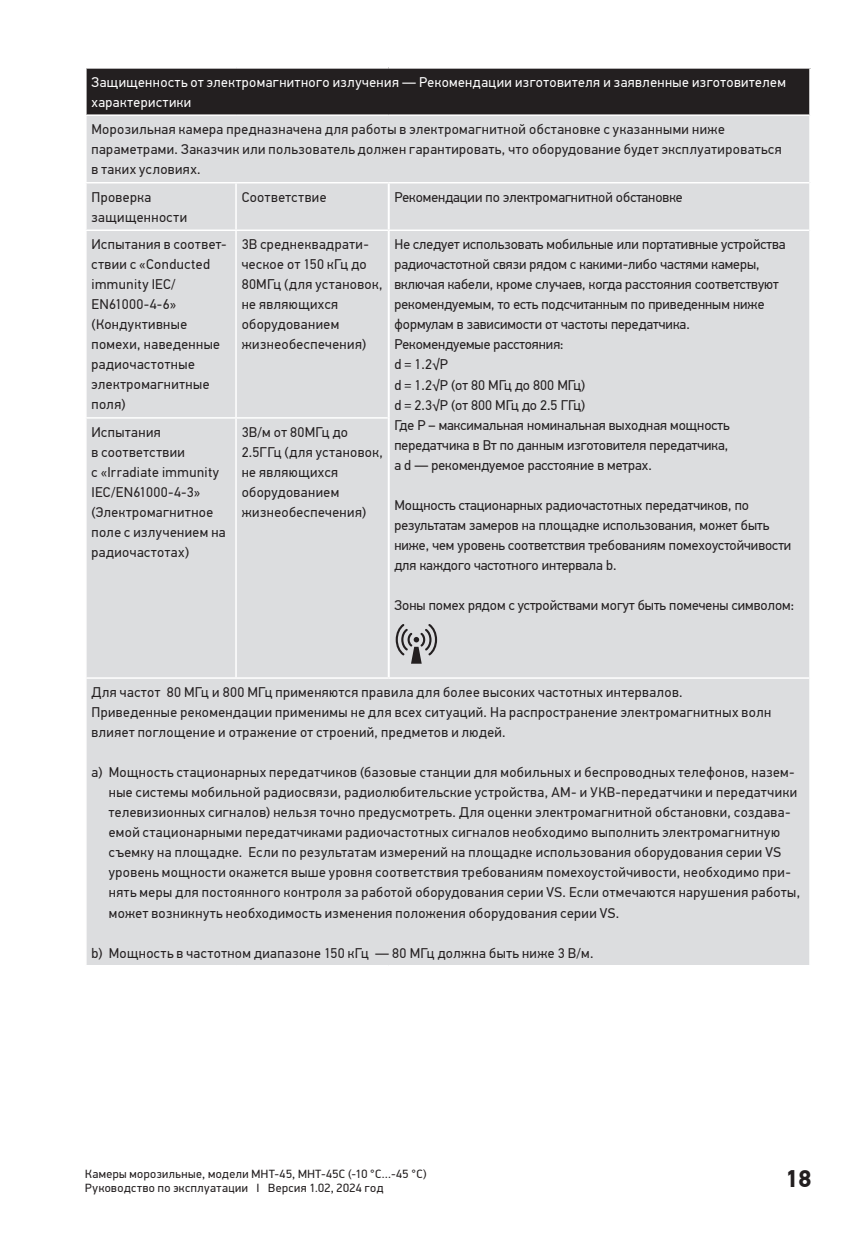
<style>
.page{position:relative;width:868px;height:1248px;background:#fff}
.page>*{position:absolute;margin:0;border:0;box-sizing:border-box;transform-origin:0 0}
.t1{font:700 24px "PF Din Text Pro";color:#231f20}
.t2{font:14px/20px "PF Din Text Pro";letter-spacing:.025em;color:#231f20}
.t3{font:14px/20px "PF Din Text Pro";color:#231f20}
.t4{font:14px/20px "PF Din Text Pro";letter-spacing:.03em;color:#fff}
.t5{font:12px/14px "PF Din Display Pro";letter-spacing:.035em;color:#231f20}
</style>
<div class="page">
<div style="left:86px;top:68px;width:724px;height:47px;background:#231f20"></div>
<div style="left:86px;top:115px;width:724px;height:68px;background:#dcdddf"></div>
<div style="left:87px;top:183px;width:722px;height:781px;background:#dcdddf"></div>
<hr style="left:85px;top:67px;width:151px;height:2px;background:#fff">
<hr style="left:236px;top:67px;width:152px;height:2px;background:#fff">
<hr style="left:388px;top:67px;width:423px;height:2px;background:#fff">
<hr style="left:809px;top:69px;width:2px;height:46px;background:#fff">
<hr style="left:809px;top:115px;width:2px;height:68px;background:#fff">
<hr style="left:387px;top:183px;width:2px;height:46px;background:#fff">
<hr style="left:387px;top:231px;width:2px;height:187px;background:#fff">
<hr style="left:387px;top:418px;width:2px;height:259px;background:#fff">
<hr style="left:85px;top:69px;width:2px;height:45px;background:#fff">
<hr style="left:85px;top:114px;width:151px;height:2px;background:#fff">
<hr style="left:85px;top:116px;width:2px;height:66px;background:#fff">
<hr style="left:236px;top:114px;width:152px;height:2px;background:#fff">
<hr style="left:388px;top:114px;width:421px;height:2px;background:#fff">
<hr style="left:85px;top:182px;width:151px;height:1px;background:#fff">
<hr style="left:236px;top:182px;width:152px;height:1px;background:#fff">
<hr style="left:235px;top:183px;width:2px;height:46px;background:#fff">
<hr style="left:388px;top:182px;width:421px;height:1px;background:#fff">
<hr style="left:85px;top:229px;width:151px;height:2px;background:#fff">
<hr style="left:236px;top:229px;width:152px;height:2px;background:#fff">
<hr style="left:235px;top:231px;width:2px;height:186px;background:#fff">
<hr style="left:388px;top:229px;width:421px;height:2px;background:#fff">
<hr style="left:85px;top:417px;width:151px;height:1px;background:#fff">
<hr style="left:236px;top:417px;width:151px;height:1px;background:#fff">
<hr style="left:235px;top:418px;width:2px;height:259px;background:#fff">
<hr style="left:85px;top:677px;width:151px;height:1px;background:#fff">
<hr style="left:236px;top:677px;width:152px;height:1px;background:#fff">
<hr style="left:388px;top:677px;width:421px;height:1px;background:#fff">
<svg style="left:395px;top:623px;width:42px;height:40px;background:#a9a9aa"></svg>
<p class="t4" style="left:91px;top:72px;width:695px">Защищенность от электромагнитного излучения — Рекомендации изготовителя и заявленные изготовителем характеристики</p>
<p class="t2" style="left:91px;top:119px;width:691px">Морозильная камера предназначена для работы в электромагнитной обстановке с указанными ниже параметрами. Заказчик или пользователь должен гарантировать, что оборудование будет эксплуатироваться в таких условиях.</p>
<p class="t2" style="left:91px;top:187px;width:97px">Проверка защищенности</p>
<p class="t2" style="left:242px;top:187px;width:86px">Соответствие</p>
<p class="t3" style="left:394px;top:187px;width:290px">Рекомендации по электромагнитной обстановке</p>
<p class="t2" style="left:91px;top:234px;width:137px">Испытания в соответ&shy;ствии с «Conducted immunity IEC/<br>EN61000-4-6» (Кондуктивные помехи, наведенные радиочастотные электромагнитные поля)</p>
<p class="t2" style="left:242px;top:235px;width:142px">3В среднеквадрати&shy;ческое от 150 кГц до<br>80МГц (для установок, не являющихся оборудованием жизнеобеспечения)</p>
<p class="t3" style="left:394px;top:235px;width:392px">Не следует использовать мобильные или портативные устройства радиочастотной связи рядом с какими-либо частями камеры, включая кабели, кроме случаев, когда расстояния соответствуют рекомендуемым, то есть подсчитанным по приведенным ниже формулам в зависимости от частоты передатчика.<br>Рекомендуемые расстояния:<br>d = 1.2√P<br>d = 1.2√P (от 80 МГц до 800 МГц)<br>d = 2.3√P (от 800 МГц до 2.5 ГГц)<br>Где P – максимальная номинальная выходная мощность передатчика в Вт по данным изготовителя передатчика,<br>а d — рекомендуемое расстояние в метрах.</p>
<p class="t3" style="left:394px;top:495px;width:398px">Мощность стационарных радиочастотных передатчиков, по результатам замеров на площадке использования, может быть ниже, чем уровень соответствия требованиям помехоустойчивости для каждого частотного интервала b.</p>
<p class="t3" style="left:394px;top:595px;width:401px">Зоны помех рядом с устройствами могут быть помечены символом:</p>
<p class="t2" style="left:91px;top:422px;width:136px">Испытания<br>в соответствии<br>с «Irradiate immunity<br>IEC/EN61000-4-3» (Электромагнитное поле с излучением на радиочастотах)</p>
<p class="t2" style="left:242px;top:422px;width:143px">3В/м от 80МГц до<br>2.5ГГц (для установок, не являющихся оборудованием жизнеобеспечения)</p>
<p class="t2" style="left:91px;top:682px;width:681px">Для частот 80 МГц и 800 МГц применяются правила для более высоких частотных интервалов.<br>Приведенные рекомендации применимы не для всех ситуаций. На распространение электромагнитных волн влияет поглощение и отражение от строений, предметов и людей.</p>
<p class="t2" style="left:109px;top:762px;width:692px;text-indent:-17px">a) Мощность стационарных передатчиков (базовые станции для мобильных и беспроводных телефонов, назем&shy;ные системы мобильной радиосвязи, радиолюбительские устройства, АМ- и УКВ-передатчики и передатчики телевизионных сигналов) нельзя точно предусмотреть. Для оценки электромагнитной обстановки, создава&shy;емой стационарными передатчиками радиочастотных сигналов необходимо выполнить электромагнитную съемку на площадке. Если по результатам измерений на площадке использования оборудования серии VS уровень мощности окажется выше уровня соответствия требованиям помехоустойчивости, необходимо при&shy;нять меры для постоянного контроля за работой оборудования серии VS. Если отмечаются нарушения работы, может возникнуть необходимость изменения положения оборудования серии VS.</p>
<p class="t2" style="left:91px;top:942px;width:503px">b) Мощность в частотном диапазоне 150 кГц — 80 МГц должна быть ниже 3 В/м.</p>
<p class="t5" style="left:85px;top:1167px;width:343px">Камеры морозильные, модели МНТ-45, МНТ-45С (-10 °С…-45 °С)<br>Руководство по эксплуатации I Версия 1.02, 2024 год</p>
<h1 class="t1" style="left:784px;top:1163px;width:28px">18</h1>
</div>
